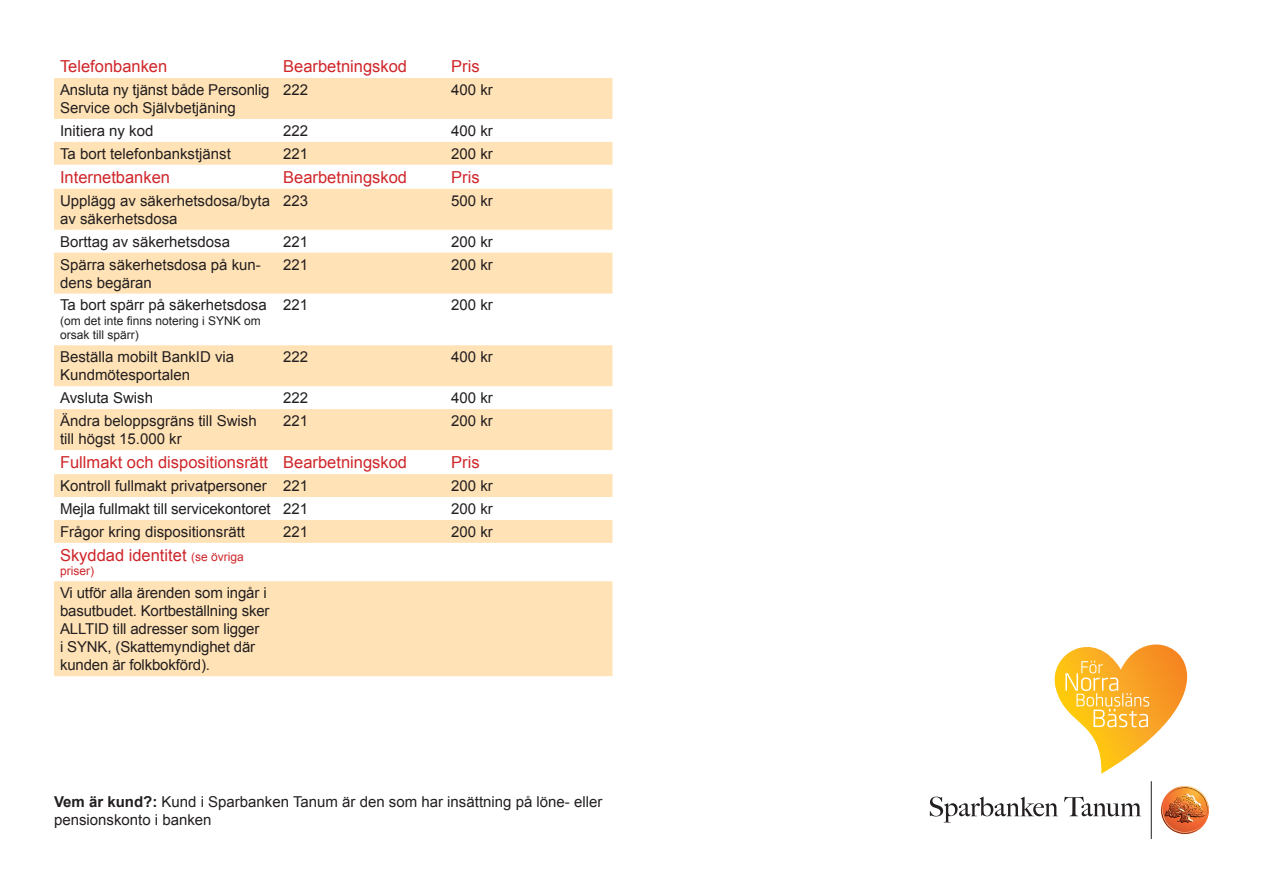
<style>
.page{position:relative;width:1263px;height:893px;background:#fff}
.page>*{position:absolute;margin:0;border:0;box-sizing:border-box;transform-origin:0 0}
.t1{font:16.5px "Arial";color:#cf262a}
.t2{font:15px/18px "Arial";color:#231f20}
.t3{font:12px/14.4px "Arial";color:#231f20}
.t4{font:12px "Arial";color:#cf262a}
.s1{font-size:12px}
.s2{font-weight:700}
</style>
<div class="page">
<hr style="left:1151px;top:781px;width:1px;height:58px;background:#231f20">
<svg style="left:930px;top:797px;width:128px;height:25px"></svg>
<svg style="left:1064px;top:797px;width:77px;height:19px"></svg>
<svg style="left:1161px;top:786px;width:48px;height:49px"></svg>
<svg style="left:1054px;top:644px;width:133px;height:130px"></svg>
<svg style="left:54px;top:78px;width:558px;height:598px;fill:#ffe2b6"></svg>
<p class="t1" style="left:60px;top:55px;width:109px">Telefonbanken</p>
<p class="t1" style="left:283px;top:55px;width:125px">Bearbetningskod</p>
<p class="t1" style="left:451px;top:55px;width:30px">Pris</p>
<p class="t2" style="left:60px;top:81px;width:211px">Ansluta ny tjänst både Personlig<br>Service och Självbetjäning</p>
<p class="t2" style="left:283px;top:81px;width:27px">222</p>
<p class="t2" style="left:451px;top:81px;width:43px">400 kr</p>
<p class="t2" style="left:60px;top:122px;width:95px">Initiera ny kod</p>
<p class="t2" style="left:283px;top:122px;width:27px">222</p>
<p class="t2" style="left:451px;top:122px;width:43px">400 kr</p>
<p class="t2" style="left:60px;top:145px;width:172px">Ta bort telefonbankstjänst</p>
<p class="t2" style="left:283px;top:145px;width:27px">221</p>
<p class="t2" style="left:451px;top:145px;width:43px">200 kr</p>
<p class="t1" style="left:60px;top:166px;width:112px">Internetbanken</p>
<p class="t1" style="left:283px;top:166px;width:125px">Bearbetningskod</p>
<p class="t1" style="left:451px;top:166px;width:30px">Pris</p>
<p class="t2" style="left:60px;top:192px;width:212px">Upplägg av säkerhetsdosa/byta av säkerhetsdosa</p>
<p class="t2" style="left:283px;top:192px;width:27px">223</p>
<p class="t2" style="left:451px;top:192px;width:43px">500 kr</p>
<p class="t2" style="left:60px;top:233px;width:172px">Borttag av säkerhetsdosa</p>
<p class="t2" style="left:283px;top:233px;width:27px">221</p>
<p class="t2" style="left:451px;top:233px;width:43px">200 kr</p>
<p class="t2" style="left:60px;top:255px;width:202px">Spärra säkerhetsdosa på kun&shy;dens begäran</p>
<p class="t2" style="left:283px;top:255px;width:27px">221</p>
<p class="t2" style="left:451px;top:255px;width:43px">200 kr</p>
<p class="t2" style="left:60px;top:296px;width:208px">Ta bort spärr på säkerhetsdosa</p>
<p class="t3" style="left:60px;top:314px;width:202px">(om det inte finns notering i SYNK om orsak till spärr)</p>
<p class="t2" style="left:283px;top:296px;width:27px">221</p>
<p class="t2" style="left:451px;top:296px;width:43px">200 kr</p>
<p class="t2" style="left:60px;top:348px;width:176px">Beställa mobilt BankID via<br>Kundmötesportalen</p>
<p class="t2" style="left:283px;top:348px;width:27px">222</p>
<p class="t2" style="left:451px;top:348px;width:43px">400 kr</p>
<p class="t2" style="left:60px;top:389px;width:95px">Avsluta Swish</p>
<p class="t2" style="left:283px;top:389px;width:27px">222</p>
<p class="t2" style="left:451px;top:389px;width:43px">400 kr</p>
<p class="t2" style="left:60px;top:412px;width:198px">Ändra beloppsgräns till Swish till högst 15.000 kr</p>
<p class="t2" style="left:283px;top:412px;width:27px">221</p>
<p class="t2" style="left:451px;top:412px;width:43px">200 kr</p>
<p class="t1" style="left:60px;top:451px;width:210px">Fullmakt och dispositionsrätt</p>
<p class="t1" style="left:283px;top:451px;width:125px">Bearbetningskod</p>
<p class="t1" style="left:451px;top:451px;width:30px">Pris</p>
<p class="t2" style="left:60px;top:477px;width:208px">Kontroll fullmakt privatpersoner</p>
<p class="t2" style="left:283px;top:477px;width:27px">221</p>
<p class="t2" style="left:451px;top:477px;width:43px">200 kr</p>
<p class="t2" style="left:60px;top:500px;width:212px">Mejla fullmakt till servicekontoret</p>
<p class="t2" style="left:283px;top:500px;width:27px">221</p>
<p class="t2" style="left:451px;top:500px;width:43px">200 kr</p>
<p class="t2" style="left:60px;top:523px;width:187px">Frågor kring dispositionsrätt</p>
<p class="t2" style="left:283px;top:523px;width:27px">221</p>
<p class="t2" style="left:451px;top:523px;width:43px">200 kr</p>
<p class="t1" style="left:60px;top:544px;width:185px">Skyddad identitet <span class="s1">(se övriga</span></p>
<p class="t4" style="left:60px;top:563px;width:35px">priser)</p>
<p class="t2" style="left:60px;top:584px;width:211px">Vi utför alla ärenden som ingår i basutbudet. Kortbeställning sker<br>ALLTID till adresser som ligger<br>i SYNK, (Skattemyndighet där kunden är folkbokförd).</p>
<p class="t2" style="left:54px;top:793px;width:550px"><span class="s2">Vem är kund?:</span> Kund i Sparbanken Tanum är den som har insättning på löne- eller pensionskonto i banken</p>
</div>
